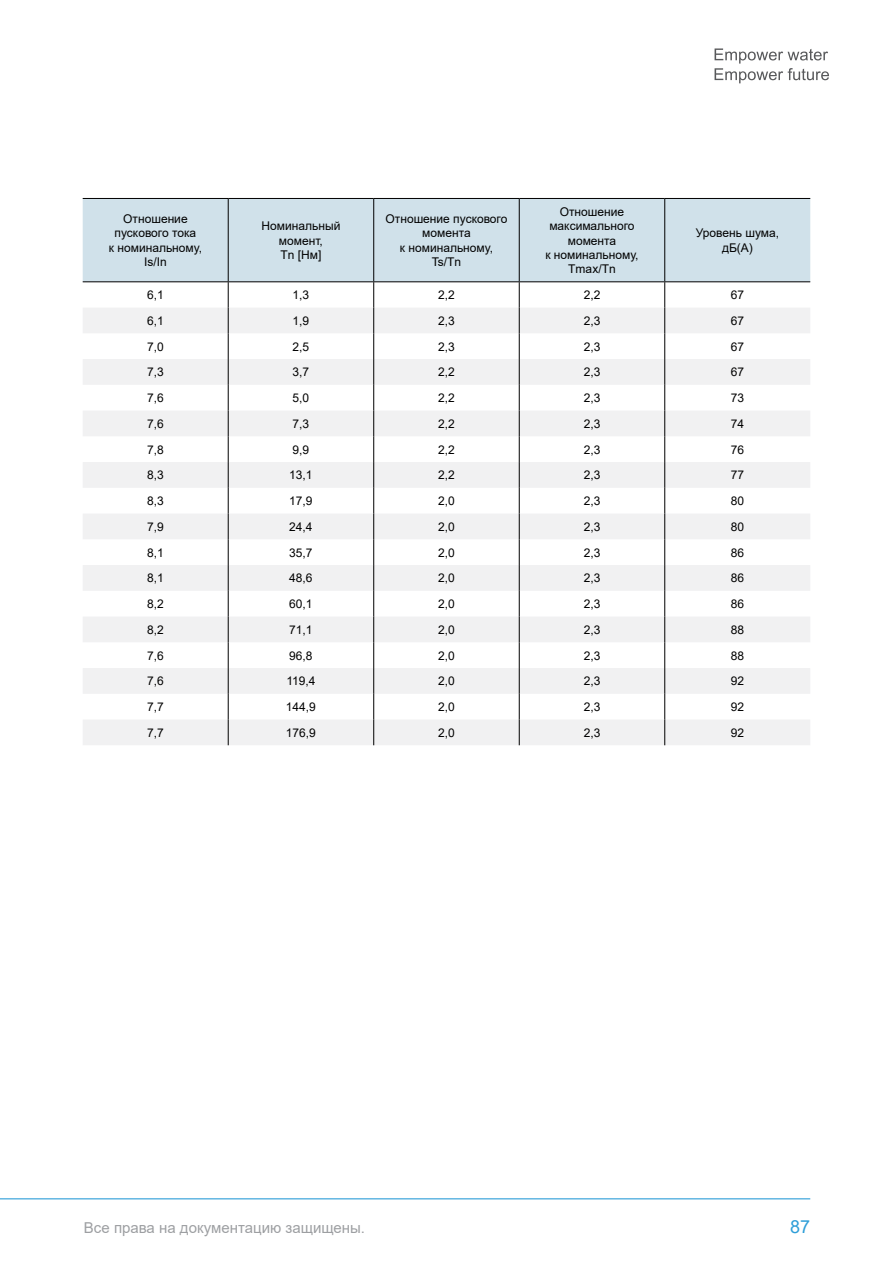
<style>
.page{position:relative;width:893px;height:1263px;background:#fff}
.page>*{position:absolute;margin:0;border:0;box-sizing:border-box;transform-origin:0 0}
.t1{font:18px "Arial";color:#2e9ed8}
.t2{font:15px "Arial";color:#9d9fa2}
.t3{font:12px/14.4px "Arial";color:#000;text-align:center}
</style>
<div class="page">
<hr style="left:0;top:1198px;width:810px;height:1px;background:#2e9ed8">
<svg style="left:715px;top:48px;width:114px;height:35px"></svg>
<div style="left:83px;top:199px;width:727px;height:82px;background:#d0e1ea"></div>
<svg style="left:83px;top:308px;width:727px;height:437px;fill:#f1f1f2"></svg>
<hr style="left:83px;top:198px;width:145px;height:1px;background:#000">
<hr style="left:228px;top:198px;width:146px;height:1px;background:#000">
<hr style="left:228px;top:199px;width:1px;height:82px;background:#000">
<hr style="left:374px;top:198px;width:145px;height:1px;background:#000">
<hr style="left:373px;top:199px;width:1px;height:82px;background:#000">
<hr style="left:519px;top:198px;width:146px;height:1px;background:#000">
<hr style="left:519px;top:199px;width:1px;height:82px;background:#000">
<hr style="left:665px;top:198px;width:145px;height:1px;background:#000">
<hr style="left:664px;top:199px;width:1px;height:82px;background:#000">
<hr style="left:83px;top:281px;width:145px;height:1px;background:#000">
<hr style="left:228px;top:281px;width:146px;height:1px;background:#000">
<hr style="left:374px;top:281px;width:145px;height:1px;background:#000">
<hr style="left:519px;top:281px;width:146px;height:1px;background:#000">
<hr style="left:665px;top:281px;width:145px;height:1px;background:#000">
<svg style="left:228px;top:282px;width:1px;height:463px"></svg>
<svg style="left:373px;top:282px;width:1px;height:463px"></svg>
<svg style="left:519px;top:282px;width:1px;height:463px"></svg>
<svg style="left:664px;top:282px;width:1px;height:463px"></svg>
<p class="t3" style="left:109px;top:211px;width:95px">Отношение пускового тока<br>к номинальному,<br>Is/In</p>
<p class="t3" style="left:262px;top:219px;width:80px">Номинальный момент,<br>Tn [Нм]</p>
<p class="t3" style="left:386px;top:211px;width:123px">Отношение пускового момента<br>к номинальному,<br>Ts/Tn</p>
<p class="t3" style="left:545px;top:204px;width:95px">Отношение максимального момента<br>к номинальному,<br>Tmax/Tn</p>
<p class="t3" style="left:696px;top:226px;width:85px">Уровень шума, дБ(А)</p>
<p class="t3" style="left:147px;top:288px;width:18px">6,1</p>
<p class="t3" style="left:293px;top:288px;width:18px">1,3</p>
<p class="t3" style="left:438px;top:288px;width:18px">2,2</p>
<p class="t3" style="left:584px;top:288px;width:18px">2,2</p>
<p class="t3" style="left:731px;top:288px;width:15px">67</p>
<p class="t3" style="left:147px;top:313px;width:18px">6,1</p>
<p class="t3" style="left:293px;top:313px;width:18px">1,9</p>
<p class="t3" style="left:438px;top:313px;width:18px">2,3</p>
<p class="t3" style="left:584px;top:313px;width:18px">2,3</p>
<p class="t3" style="left:731px;top:313px;width:15px">67</p>
<p class="t3" style="left:147px;top:339px;width:18px">7,0</p>
<p class="t3" style="left:293px;top:339px;width:18px">2,5</p>
<p class="t3" style="left:438px;top:339px;width:18px">2,3</p>
<p class="t3" style="left:584px;top:339px;width:18px">2,3</p>
<p class="t3" style="left:731px;top:339px;width:15px">67</p>
<p class="t3" style="left:147px;top:365px;width:18px">7,3</p>
<p class="t3" style="left:293px;top:365px;width:18px">3,7</p>
<p class="t3" style="left:438px;top:365px;width:18px">2,2</p>
<p class="t3" style="left:584px;top:365px;width:18px">2,3</p>
<p class="t3" style="left:731px;top:365px;width:15px">67</p>
<p class="t3" style="left:147px;top:391px;width:18px">7,6</p>
<p class="t3" style="left:293px;top:391px;width:18px">5,0</p>
<p class="t3" style="left:438px;top:391px;width:18px">2,2</p>
<p class="t3" style="left:584px;top:391px;width:18px">2,3</p>
<p class="t3" style="left:731px;top:391px;width:15px">73</p>
<p class="t3" style="left:147px;top:416px;width:18px">7,6</p>
<p class="t3" style="left:293px;top:416px;width:18px">7,3</p>
<p class="t3" style="left:438px;top:416px;width:18px">2,2</p>
<p class="t3" style="left:584px;top:416px;width:18px">2,3</p>
<p class="t3" style="left:731px;top:416px;width:15px">74</p>
<p class="t3" style="left:147px;top:442px;width:18px">7,8</p>
<p class="t3" style="left:293px;top:442px;width:18px">9,9</p>
<p class="t3" style="left:438px;top:442px;width:18px">2,2</p>
<p class="t3" style="left:584px;top:442px;width:18px">2,3</p>
<p class="t3" style="left:731px;top:442px;width:15px">76</p>
<p class="t3" style="left:147px;top:468px;width:18px">8,3</p>
<p class="t3" style="left:289px;top:468px;width:25px">13,1</p>
<p class="t3" style="left:438px;top:468px;width:18px">2,2</p>
<p class="t3" style="left:584px;top:468px;width:18px">2,3</p>
<p class="t3" style="left:731px;top:468px;width:15px">77</p>
<p class="t3" style="left:147px;top:493px;width:18px">8,3</p>
<p class="t3" style="left:289px;top:493px;width:25px">17,9</p>
<p class="t3" style="left:438px;top:493px;width:18px">2,0</p>
<p class="t3" style="left:584px;top:493px;width:18px">2,3</p>
<p class="t3" style="left:731px;top:493px;width:15px">80</p>
<p class="t3" style="left:147px;top:519px;width:18px">7,9</p>
<p class="t3" style="left:289px;top:519px;width:25px">24,4</p>
<p class="t3" style="left:438px;top:519px;width:18px">2,0</p>
<p class="t3" style="left:584px;top:519px;width:18px">2,3</p>
<p class="t3" style="left:731px;top:519px;width:15px">80</p>
<p class="t3" style="left:147px;top:545px;width:18px">8,1</p>
<p class="t3" style="left:289px;top:545px;width:25px">35,7</p>
<p class="t3" style="left:438px;top:545px;width:18px">2,0</p>
<p class="t3" style="left:584px;top:545px;width:18px">2,3</p>
<p class="t3" style="left:731px;top:545px;width:15px">86</p>
<p class="t3" style="left:147px;top:571px;width:18px">8,1</p>
<p class="t3" style="left:289px;top:571px;width:25px">48,6</p>
<p class="t3" style="left:438px;top:571px;width:18px">2,0</p>
<p class="t3" style="left:584px;top:571px;width:18px">2,3</p>
<p class="t3" style="left:731px;top:571px;width:15px">86</p>
<p class="t3" style="left:147px;top:596px;width:18px">8,2</p>
<p class="t3" style="left:289px;top:596px;width:25px">60,1</p>
<p class="t3" style="left:438px;top:596px;width:18px">2,0</p>
<p class="t3" style="left:584px;top:596px;width:18px">2,3</p>
<p class="t3" style="left:731px;top:596px;width:15px">86</p>
<p class="t3" style="left:147px;top:622px;width:18px">8,2</p>
<p class="t3" style="left:289px;top:622px;width:25px">71,1</p>
<p class="t3" style="left:438px;top:622px;width:18px">2,0</p>
<p class="t3" style="left:584px;top:622px;width:18px">2,3</p>
<p class="t3" style="left:731px;top:622px;width:15px">88</p>
<p class="t3" style="left:147px;top:648px;width:18px">7,6</p>
<p class="t3" style="left:289px;top:648px;width:25px">96,8</p>
<p class="t3" style="left:438px;top:648px;width:18px">2,0</p>
<p class="t3" style="left:584px;top:648px;width:18px">2,3</p>
<p class="t3" style="left:731px;top:648px;width:15px">88</p>
<p class="t3" style="left:147px;top:674px;width:18px">7,6</p>
<p class="t3" style="left:286px;top:674px;width:31px">119,4</p>
<p class="t3" style="left:438px;top:674px;width:18px">2,0</p>
<p class="t3" style="left:584px;top:674px;width:18px">2,3</p>
<p class="t3" style="left:731px;top:674px;width:15px">92</p>
<p class="t3" style="left:147px;top:699px;width:18px">7,7</p>
<p class="t3" style="left:286px;top:699px;width:32px">144,9</p>
<p class="t3" style="left:438px;top:699px;width:18px">2,0</p>
<p class="t3" style="left:584px;top:699px;width:18px">2,3</p>
<p class="t3" style="left:731px;top:699px;width:15px">92</p>
<p class="t3" style="left:147px;top:725px;width:18px">7,7</p>
<p class="t3" style="left:286px;top:725px;width:32px">176,9</p>
<p class="t3" style="left:438px;top:725px;width:18px">2,0</p>
<p class="t3" style="left:584px;top:725px;width:18px">2,3</p>
<p class="t3" style="left:731px;top:725px;width:15px">92</p>
<p class="t2" style="left:84px;top:1217px;width:283px">Все права на документацию защищены.</p>
<h1 class="t1" style="left:790px;top:1214px;width:22px">87</h1>
</div>
